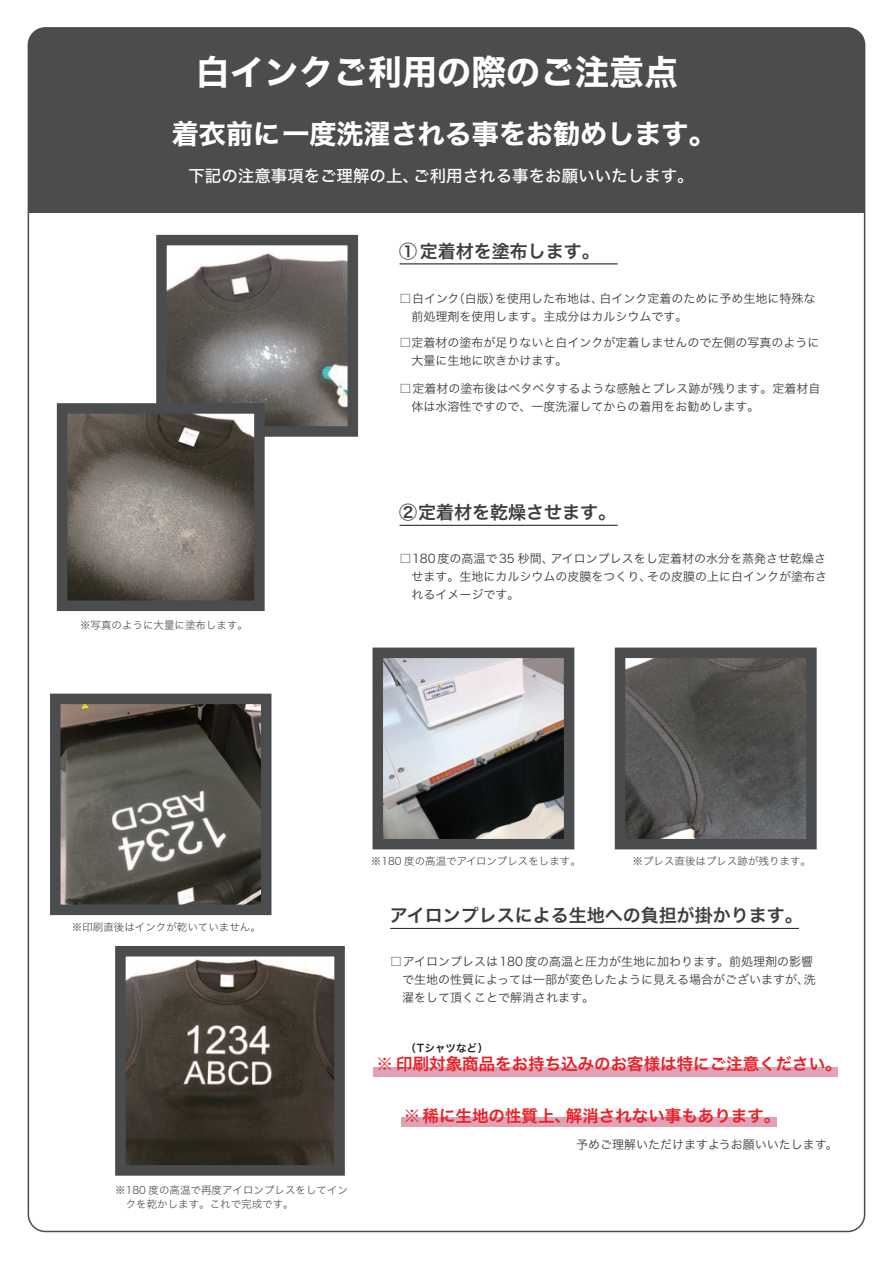
<style>
.page{position:relative;width:893px;height:1263px;background:#fff}
.page>*{position:absolute;margin:0;border:0;box-sizing:border-box;transform-origin:0 0}
.t1{font:34.5px "Hiragino Sans W7";color:#fff}
.t2{font:27.15px "Hiragino Sans W7";color:#fff}
.t3{font:18px "Hiragino Sans W6";color:#3e3e3f}
.t4{font:16.5px "Hiragino Sans W6";color:#ee1d23}
.t5{font:16.5px "Hiragino Sans W5";color:#fff}
.t6{font:12px/18px "Hiragino Sans W3";color:#3e3e3f}
.t7{font:10.5px/13.5px "Hiragino Sans W2";color:#3e3e3f}
.t8{font:10.5px "Hiragino Sans W6";color:#231f20}
</style>
<div class="page">
<div style="left:28px;top:28px;width:837px;height:149px;background:#4b4c4d;border-radius:17px"></div>
<div style="left:28px;top:135px;width:837px;height:77px;background:#4b4c4d"></div>
<div style="left:373px;top:1067px;width:465px;height:9px;background:#dea3b5"></div>
<div style="left:401px;top:1118px;width:376px;height:9px;background:#dea3b5"></div>
<hr style="left:400px;top:264px;width:218px;height:1px;background:#231f20">
<hr style="left:400px;top:525px;width:218px;height:1px;background:#231f20">
<hr style="left:390px;top:928px;width:409px;height:1px;background:#231f20">
<img style="left:167px;top:253px;width:180px;height:173px">
<div style="left:156px;top:235px;width:202px;height:202px;border:10px solid #4b4c4d"></div>
<img style="left:68px;top:414px;width:186px;height:186px">
<div style="left:57px;top:403px;width:208px;height:208px;border:10px solid #4b4c4d"></div>
<img style="left:384px;top:658px;width:179px;height:180px">
<div style="left:373px;top:647px;width:201px;height:202px;border:10px solid #4b4c4d"></div>
<img style="left:626px;top:658px;width:180px;height:180px">
<div style="left:615px;top:647px;width:202px;height:202px;border:10px solid #4b4c4d"></div>
<img style="left:61px;top:705px;width:199px;height:199px">
<div style="left:50px;top:694px;width:221px;height:221px;border:10px solid #4b4c4d"></div>
<img style="left:126px;top:958px;width:208px;height:207px">
<div style="left:115px;top:946px;width:230px;height:230px;border:10px solid #4b4c4d"></div>
<h1 class="t1" style="left:195px;top:45px;width:484px">白インクご利用の際のご注意点</h1>
<h2 class="t2" style="left:172px;top:112px;width:545px">着衣前に一度洗濯される事をお勧めします。</h2>
<h3 class="t5" style="left:188px;top:161px;width:507px">下記の注意事項をご理解の上、ご利用される事をお願いいたします。</h3>
<h3 class="t3" style="left:399px;top:235px;width:202px">①定着材を塗布します。</h3>
<p class="t6" style="left:400px;top:289px;width:417px">□白インク（白版）を使用した布地は、白インク定着のために予め生地に特殊な　前処理剤を使用します。主成分はカルシウムです。</p>
<p class="t6" style="left:400px;top:333px;width:421px">□定着材の塗布が足りないと白インクが定着しませんので左側の写真のように　大量に生地に吹きかけます。</p>
<p class="t6" style="left:400px;top:378px;width:422px">□定着材の塗布後はベタベタするような感触とプレス跡が残ります。定着材自　体は水溶性ですので、一度洗濯してからの着用をお勧めします。</p>
<h3 class="t3" style="left:399px;top:496px;width:219px">②定着材を乾燥させます。</h3>
<p class="t7" style="left:80px;top:618px;width:169px">※写真のように大量に塗布します。</p>
<p class="t6" style="left:400px;top:549px;width:429px;text-align:justify">□180度の高温で35 秒間、アイロンプレスをし定着材の水分を蒸発させ乾燥さ　せます。生地にカルシウムの皮膜をつくり、その皮膜の上に白インクが塗布さ　れるイメージです。</p>
<p class="t7" style="left:72px;top:919px;width:190px">※印刷直後はインクが乾いていません。</p>
<p class="t7" style="left:115px;top:1183px;width:234px">※180 度の高温で再度アイロンプレスをしてイン　クを乾かします。これで完成です。</p>
<p class="t7" style="left:371px;top:854px;width:211px">※180 度の高温でアイロンプレスをします。</p>
<p class="t7" style="left:632px;top:854px;width:180px">※プレス直後はプレス跡が残ります。</p>
<h3 class="t3" style="left:390px;top:899px;width:414px">アイロンプレスによる生地への負担が掛かります。</h3>
<p class="t6" style="left:390px;top:951px;width:427px">□アイロンプレスは180 度の高温と圧力が生地に加わります。前処理剤の影響　で生地の性質によっては一部が変色したように見える場合がございますが、洗　濯をして頂くことで解消されます。</p>
<p class="t8" style="left:405px;top:1038px;width:84px">（Tシャツなど）</p>
<h3 class="t4" style="left:376px;top:1049px;width:467px">※ 印刷対象商品をお持ち込みのお客様は特にご注意ください。</h3>
<h3 class="t4" style="left:404px;top:1101px;width:378px">※稀に生地の性質上、解消されない事もあります。</h3>
<p class="t6" style="left:576px;top:1135px;width:263px">予めご理解いただけますようお願いいたします。</p>
</div>
